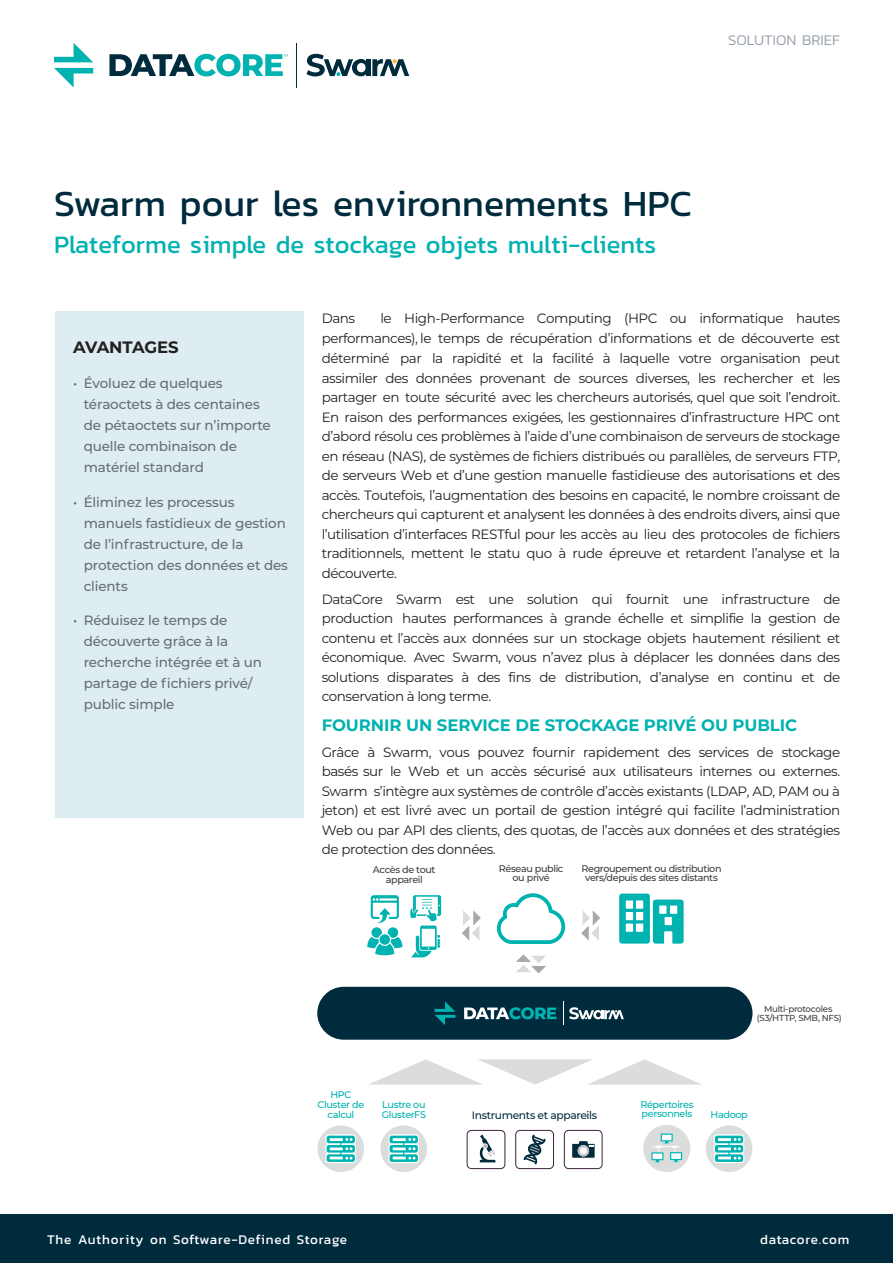
<style>
.page{position:relative;width:893px;height:1263px;background:#fff}
.page>*{position:absolute;margin:0;border:0;box-sizing:border-box;transform-origin:0 0}
.t1{font:37.5px "Kanit";color:#002b3d}
.t2{font:25.5px "Kanit";color:#00b2b0}
.t3{font:700 16.5px "Montserrat";letter-spacing:-.005em;color:#00b2b0}
.t4{font:700 16.5px "Montserrat";letter-spacing:-.01em;color:#231f20}
.t5{font:300 15px "Kanit";color:#99a3ad}
.t6{font:13.5px/19.5px "Montserrat";letter-spacing:-.035em;color:#231f20;text-align:justify}
.t7{font:500 13.5px/21px "Montserrat";letter-spacing:-.01em;color:#666d75}
.t8{font:13.5px "Kanit";letter-spacing:.045em;color:#fff}
.t9{font:500 10.65px "Montserrat";letter-spacing:-.03em;color:#002b3d}
.t10{font:500 9.6px/9.8px "Montserrat";letter-spacing:-.04em;color:#3e3e3f;text-align:center}
.t11{font:500 9.6px/9.6px "Montserrat";letter-spacing:-.04em;color:#00b2b0;text-align:center}
.t12{font:500 8.7px/9.8px "Montserrat";letter-spacing:-.035em;color:#3e3e3f;text-align:center}
</style>
<div class="page">
<svg style="left:54px;top:43px;width:39px;height:19px"></svg>
<svg style="left:54px;top:68px;width:39px;height:19px"></svg>
<svg style="left:109px;top:54px;width:179px;height:22px"></svg>
<hr style="left:296px;top:43px;width:1px;height:45px;background:#002b3d">
<svg style="left:306px;top:54px;width:103px;height:22px"></svg>
<div style="left:366px;top:59px;width:5px;height:17px;background:#002b3d"></div>
<div style="left:0;top:1214px;width:893px;height:49px;background:#002b3d"></div>
<div style="left:55px;top:311px;width:249px;height:506px;background:#deedf2"></div>
<div style="left:317px;top:1125px;width:47px;height:47px;background:#dbdddd;border-radius:50%"></div>
<svg style="left:325px;top:1134px;width:31px;height:29px"></svg>
<div style="left:380px;top:1125px;width:47px;height:47px;background:#dbdddd;border-radius:50%"></div>
<svg style="left:388px;top:1134px;width:31px;height:29px"></svg>
<div style="left:706px;top:1125px;width:46px;height:47px;background:#dbdddd;border-radius:50%"></div>
<svg style="left:714px;top:1134px;width:30px;height:29px"></svg>
<div style="left:643px;top:1125px;width:47px;height:47px;background:#dbdddd;border-radius:50%"></div>
<svg style="left:651px;top:1133px;width:31px;height:29px"></svg>
<div style="left:515px;top:1130px;width:39px;height:39px;border:1px solid #402140;border-radius:4px"></div>
<svg style="left:523px;top:1134px;width:23px;height:30px"></svg>
<div style="left:564px;top:1130px;width:38px;height:39px;border:1px solid #402140;border-radius:4px"></div>
<svg style="left:572px;top:1141px;width:23px;height:17px"></svg>
<div style="left:580px;top:1147px;width:7px;height:7px;background:#fff;border-radius:50%"></div>
<div style="left:467px;top:1130px;width:38px;height:39px;border:1px solid #402140;border-radius:4px"></div>
<svg style="left:479px;top:1134px;width:16px;height:28px"></svg>
<svg style="left:619px;top:893px;width:65px;height:50px"></svg>
<svg style="left:410px;top:895px;width:31px;height:62px"></svg>
<svg style="left:367px;top:895px;width:35px;height:60px"></svg>
<svg style="left:497px;top:893px;width:68px;height:51px"></svg>
<svg style="left:516px;top:954px;width:30px;height:19px"></svg>
<svg style="left:462px;top:910px;width:19px;height:31px"></svg>
<svg style="left:581px;top:911px;width:19px;height:30px"></svg>
<div style="left:317px;top:987px;width:435px;height:53px;background:#002b3d;border-radius:26px"></div>
<svg style="left:435px;top:1001px;width:20px;height:24px"></svg>
<svg style="left:464px;top:1001px;width:160px;height:24px"></svg>
<svg style="left:369px;top:1059px;width:333px;height:26px"></svg>
<p class="t5" style="left:728px;top:30px;width:114px">SOLUTION BRIEF</p>
<h1 class="t1" style="left:54px;top:176px;width:639px">Swarm pour les environnements HPC</h1>
<h2 class="t2" style="left:54px;top:226px;width:604px">Plateforme simple de stockage objets multi-clients</h2>
<p class="t4" style="left:73px;top:336px;width:107px">AVANTAGES</p>
<p class="t7" style="left:84px;top:372px;width:189px;text-indent:-11px">• Évoluez de quelques téraoctets à des centaines de pétaoctets sur n’importe quelle combinaison de matériel standard</p>
<p class="t7" style="left:84px;top:491px;width:206px;text-indent:-11px">• Éliminez les processus manuels fastidieux de gestion de l’infrastructure, de la protection des données et des clients</p>
<p class="t7" style="left:84px;top:609px;width:180px;text-indent:-11px">• Réduisez le temps de découverte grâce à la recherche intégrée et à un partage de fichiers privé/ public simple</p>
<p class="t6" style="left:322px;top:308px;width:520px;text-indent:59px">le High-Performance Computing (HPC ou informatique hautes performances), le temps de récupération d’informations et de découverte est déterminé par la rapidité et la facilité à laquelle votre organisation peut assimiler des données provenant de sources diverses, les rechercher et les partager en toute sécurité avec les chercheurs autorisés, quel que soit l’endroit.<br>En raison des performances exigées, les gestionnaires d’infrastructure HPC ont d’abord résolu ces problèmes à l’aide d’une combinaison de serveurs de stockage en réseau (NAS), de systèmes de fichiers distribués ou parallèles, de serveurs FTP, de serveurs Web et d’une gestion manuelle fastidieuse des autorisations et des accès. Toutefois, l’augmentation des besoins en capacité, le nombre croissant de chercheurs qui capturent et analysent les données à des endroits divers, ainsi que l’utilisation d’interfaces RESTful pour les accès au lieu des protocoles de fichiers traditionnels, mettent le statu quo à rude épreuve et retardent l’analyse et la découverte.</p>
<p class="t6" style="left:322px;top:589px;width:520px">DataCore Swarm est une solution qui fournit une infrastructure de production hautes performances à grande échelle et simplifie la gestion de contenu et l’accès aux données sur un stockage objets hautement résilient et économique. Avec Swarm, vous n’avez plus à déplacer les données dans des solutions disparates à des fins de distribution, d’analyse en continu et de conservation à long terme.</p>
<p class="t3" style="left:322px;top:713px;width:477px">FOURNIR UN SERVICE DE STOCKAGE PRIVÉ OU PUBLIC</p>
<p class="t6" style="left:322px;top:742px;width:520px">Grâce à Swarm, vous pouvez fournir rapidement des services de stockage basés sur le Web et un accès sécurisé aux utilisateurs internes ou externes.<br>Swarm s’intègre aux systèmes de contrôle d’accès existants (LDAP, AD, PAM ou à jeton) et est livré avec un portail de gestion intégré qui facilite l’administration Web ou par API des clients, des quotas, de l’accès aux données et des stratégies de protection des données.</p>
<p class="t6" style="left:322px;top:308px;width:35px">Dans</p>
<p class="t10" style="left:373px;top:864px;width:64px">Accès de tout appareil</p>
<p class="t10" style="left:499px;top:863px;width:66px">Réseau public ou privé</p>
<p class="t10" style="left:581px;top:863px;width:142px">Regroupement ou distribution vers/depuis des sites distants</p>
<p class="t12" style="left:757px;top:1003px;width:86px">Multi-protocoles (S3/HTTP, SMB, NFS)</p>
<p class="t11" style="left:318px;top:1090px;width:48px">HPC<br>Cluster de calcul</p>
<p class="t11" style="left:382px;top:1099px;width:46px;text-align:left">Lustre ou<br>GlusterFS</p>
<p class="t11" style="left:711px;top:1109px;width:39px">Hadoop</p>
<p class="t11" style="left:640px;top:1099px;width:55px">Répertoires</p>
<p class="t9" style="left:472px;top:1108px;width:127px">Instruments et appareils</p>
<p class="t11" style="left:641px;top:1109px;width:52px">personnels</p>
<p class="t8" style="left:47px;top:1229px;width:301px">The Authority on Software-Defined Storage</p>
<p class="t8" style="left:760px;top:1229px;width:91px">datacore.com</p>
</div>
